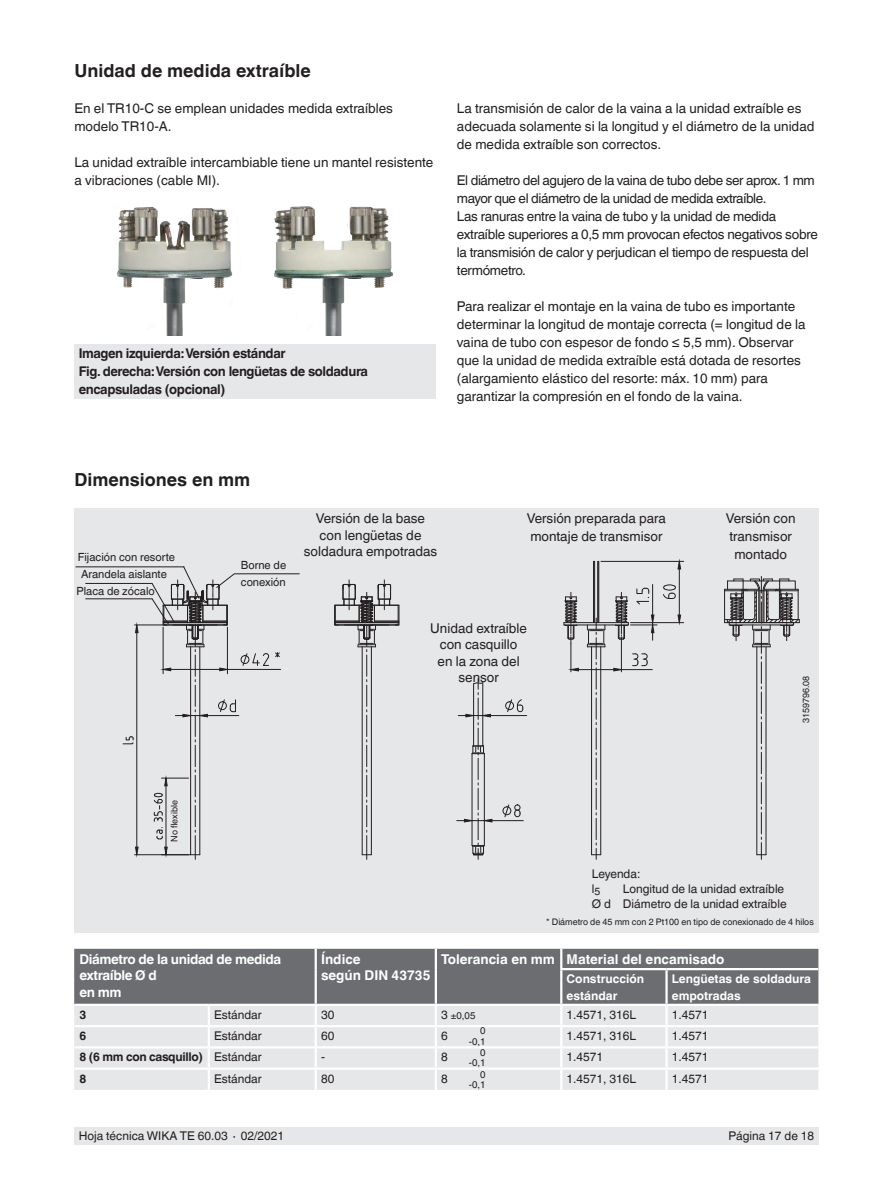
<style>
.page{position:relative;width:893px;height:1188px;background:#fff}
.page>*{position:absolute;margin:0;border:0;box-sizing:border-box;transform-origin:0 0}
.t1{font:700 18px "Helvetica World";color:#231f20}
.t2{font:13.5px/18px "Helvetica World";color:#231f20}
.t3{font:13.5px/18px "Helvetica World";letter-spacing:-.02em;color:#231f20}
.t4{font:700 13.5px/16.5px "Helvetica World";color:#fff}
.t5{font:700 13.5px/16.5px "Helvetica World";letter-spacing:-.03em;color:#fff}
.t6{font:700 13.35px/18px "Helvetica World";letter-spacing:-.03em;color:#231f20}
.t7{font:12px/15px "Helvetica World";color:#231f20}
.t8{font:700 12px/16.5px "Helvetica World";color:#fff}
.t9{font:700 12px "Helvetica World";letter-spacing:-.03em;color:#231f20}
.t10{font:11.25px/16.8px "Helvetica World";color:#231f20}
.t11{font:9.75px/10.5px "Helvetica World";color:#231f20;text-align:right}
.t12{font:9px "Helvetica World";color:#231f20}
.s1{font-size:12px}
.s2{font-weight:400}
</style>
<div class="page">
<div style="left:74px;top:1128px;width:745px;height:17px;background:#e6e7e9"></div>
<div style="left:74px;top:508px;width:745px;height:424px;background:#e6e7e9"></div>
<hr style="left:564px;top:625px;width:64px;height:1px;background:#231f20">
<hr style="left:564px;top:622px;width:64px;height:1px;background:#231f20">
<hr style="left:86px;top:583px;width:66px;height:1px;background:#231f20">
<hr style="left:76px;top:567px;width:108px;height:1px;background:#231f20">
<hr style="left:86px;top:599px;width:66px;height:1px;background:#231f20">
<hr style="left:652px;top:584px;width:1px;height:31px;background:#231f20">
<hr style="left:724px;top:589px;width:1px;height:34px;background:#231f20">
<hr style="left:630px;top:622px;width:54px;height:1px;background:#231f20">
<hr style="left:601px;top:561px;width:83px;height:1px;background:#231f20">
<hr style="left:679px;top:569px;width:1px;height:46px;background:#231f20">
<svg style="left:677px;top:614px;width:4px;height:9px"></svg>
<svg style="left:677px;top:561px;width:4px;height:9px"></svg>
<hr style="left:492px;top:820px;width:31px;height:1px;background:#231f20">
<div style="left:503px;top:807px;width:8px;height:8px;border:1px solid #231f20;border-radius:50%"></div>
<svg style="left:504px;top:804px;width:17px;height:13px"></svg>
<hr style="left:490px;top:715px;width:37px;height:1px;background:#231f20">
<div style="left:505px;top:702px;width:9px;height:8px;border:1px solid #231f20;border-radius:50%"></div>
<svg style="left:507px;top:699px;width:16px;height:13px"></svg>
<svg style="left:457px;top:679px;width:36px;height:180px"></svg>
<svg style="left:334px;top:580px;width:66px;height:279px"></svg>
<svg style="left:586px;top:561px;width:20px;height:298px"></svg>
<svg style="left:725px;top:576px;width:75px;height:283px"></svg>
<hr style="left:578px;top:669px;width:36px;height:1px;background:#231f20">
<svg style="left:563px;top:592px;width:16px;height:80px"></svg>
<svg style="left:613px;top:588px;width:44px;height:84px"></svg>
<svg style="left:123px;top:566px;width:177px;height:293px"></svg>
<svg style="left:663px;top:584px;width:13px;height:15px"></svg>
<div style="left:74px;top:344px;width:362px;height:54px;background:#e6e7e9"></div>
<div style="left:74px;top:1070px;width:744px;height:20px;background:#e6e7e9"></div>
<hr style="left:208px;top:1070px;width:2px;height:20px;background:#fff">
<hr style="left:315px;top:1070px;width:2px;height:20px;background:#fff">
<hr style="left:435px;top:1070px;width:2px;height:20px;background:#fff">
<hr style="left:560px;top:1070px;width:2px;height:20px;background:#fff">
<hr style="left:665px;top:1070px;width:3px;height:20px;background:#fff">
<svg style="left:74px;top:949px;width:744px;height:119px;background:#b0b1b4"></svg>
<hr style="left:560px;top:968px;width:106px;height:2px;background:#fff">
<hr style="left:666px;top:968px;width:152px;height:2px;background:#fff">
<img style="left:116px;top:206px;width:277px;height:129px">
<h1 class="t1" style="left:74px;top:60px;width:238px">Unidad de medida extraíble</h1>
<p class="t2" style="left:74px;top:99px;width:320px">En el TR10-C se emplean unidades medida extraíbles modelo TR10-A.</p>
<p class="t2" style="left:74px;top:153px;width:360px">La unidad extraíble intercambiable tiene un mantel resistente a vibraciones (cable MI).</p>
<p class="t6" style="left:79px;top:344px;width:291px">Imagen izquierda: Versión estándar<br>Fig. derecha: Versión con lengüetas de soldadura encapsuladas (opcional)</p>
<p class="t2" style="left:457px;top:99px;width:359px">La transmisión de calor de la vaina a la unidad extraíble es adecuada solamente si la longitud y el diámetro de la unidad de medida extraíble son correctos.</p>
<p class="t3" style="left:457px;top:171px;width:362px">El diámetro del agujero de la vaina de tubo debe ser aprox. 1 mm mayor que el diámetro de la unidad de medida extraíble.<br>Las ranuras entre la vaina de tubo y la unidad de medida extraíble superiores a 0,5 mm provocan efectos negativos sobre la transmisión de calor y perjudican el tiempo de respuesta del termómetro.</p>
<p class="t2" style="left:457px;top:297px;width:350px">Para realizar el montaje en la vaina de tubo es importante determinar la longitud de montaje correcta (= longitud de la vaina de tubo con espesor de fondo ≤ 5,5 mm). Observar que la unidad de medida extraíble está dotada de resortes (alargamiento elástico del resorte: máx. 10 mm) para garantizar la compresión en el fondo de la vaina.</p>
<h1 class="t1" style="left:74px;top:469px;width:177px">Dimensiones en mm</h1>
<p class="t2" style="left:527px;top:510px;width:140px">Versión preparada para montaje de transmisor</p>
<p class="t2" style="left:726px;top:510px;width:71px">Versión con transmisor</p>
<p class="t2" style="left:304px;top:511px;width:135px;line-height:16.5px;text-align:center">Versión de la base con lengüetas de soldadura empotradas</p>
<p class="t10" style="left:78px;top:549px;width:99px">Fijación con resorte</p>
<p class="t2" style="left:734px;top:546px;width:54px">montado</p>
<p class="t10" style="left:77px;top:566px;width:92px;text-indent:4px">Arandela aislante<br>Placa de zócalo</p>
<p class="t10" style="left:241px;top:557px;width:47px">Borne de conexión</p>
<p class="t12" style="left:169px;top:842px;width:43px;rotate:-90deg">No flexible</p>
<p class="t2" style="left:430px;top:620px;width:98px;line-height:16.5px;text-align:center">Unidad extraíble con casquillo<br>en la zona del sensor</p>
<p class="t12" style="left:801px;top:723px;width:49px;rotate:-90deg">3159796.08</p>
<p class="t7" style="left:592px;top:867px;width:50px">Leyenda: l<sub>5</sub></p>
<p class="t7" style="left:592px;top:882px;width:196px;text-align:right">Longitud de la unidad extraíble<br>Ø d Diámetro de la unidad extraíble</p>
<p class="t12" style="left:546px;top:917px;width:269px">* Diámetro de 45 mm con 2 Pt100 en tipo de conexionado de 4 hilos</p>
<p class="t5" style="left:80px;top:951px;width:203px">Diámetro de la unidad de medida extraíble Ø d<br>en mm</p>
<p class="t4" style="left:321px;top:951px;width:111px">Índice<br>según DIN 43735</p>
<p class="t4" style="left:441px;top:951px;width:285px">Tolerancia en mm Material del encamisado</p>
<p class="t8" style="left:567px;top:971px;width:79px">Construcción estándar</p>
<p class="t8" style="left:672px;top:971px;width:141px">Lengüetas de soldadura empotradas</p>
<p class="t9" style="left:80px;top:1008px;width:8px">3</p>
<p class="t7" style="left:214px;top:1007px;width:49px">Estándar</p>
<p class="t7" style="left:321px;top:1007px;width:15px">30</p>
<p class="t11" style="left:441px;top:1010px;width:36px"><span class="s1">3</span> ±0,05</p>
<p class="t7" style="left:567px;top:1007px;width:71px">1.4571, 316L</p>
<p class="t7" style="left:672px;top:1007px;width:38px">1.4571</p>
<p class="t9" style="left:80px;top:1029px;width:8px">6</p>
<p class="t7" style="left:214px;top:1028px;width:49px">Estándar</p>
<p class="t7" style="left:321px;top:1028px;width:15px">60</p>
<p class="t7" style="left:441px;top:1028px;width:8px">6</p>
<p class="t7" style="left:567px;top:1028px;width:71px">1.4571, 316L</p>
<p class="t7" style="left:672px;top:1028px;width:38px">1.4571</p>
<p class="t9" style="left:80px;top:1050px;width:184px">8 (6 mm con casquillo) <span class="s2">Estándar</span></p>
<p class="t7" style="left:321px;top:1050px;width:5px">-</p>
<p class="t7" style="left:441px;top:1050px;width:8px">8</p>
<p class="t7" style="left:567px;top:1050px;width:38px">1.4571</p>
<p class="t7" style="left:672px;top:1050px;width:38px">1.4571</p>
<p class="t9" style="left:80px;top:1071px;width:8px">8</p>
<p class="t7" style="left:214px;top:1071px;width:49px">Estándar</p>
<p class="t7" style="left:321px;top:1071px;width:15px">80</p>
<p class="t7" style="left:441px;top:1071px;width:8px">8</p>
<p class="t7" style="left:567px;top:1071px;width:71px">1.4571, 316L</p>
<p class="t7" style="left:672px;top:1071px;width:38px">1.4571</p>
<p class="t11" style="left:469px;top:1026px;width:18px">0 -0,1</p>
<p class="t11" style="left:469px;top:1069px;width:18px">0 -0,1</p>
<p class="t11" style="left:469px;top:1047px;width:18px">0 -0,1</p>
<p class="t7" style="left:79px;top:1129px;width:207px">Hoja técnica WIKA TE 60.03 ∙ 02/2021</p>
<p class="t7" style="left:728px;top:1129px;width:87px">Página 17 de 18</p>
</div>
